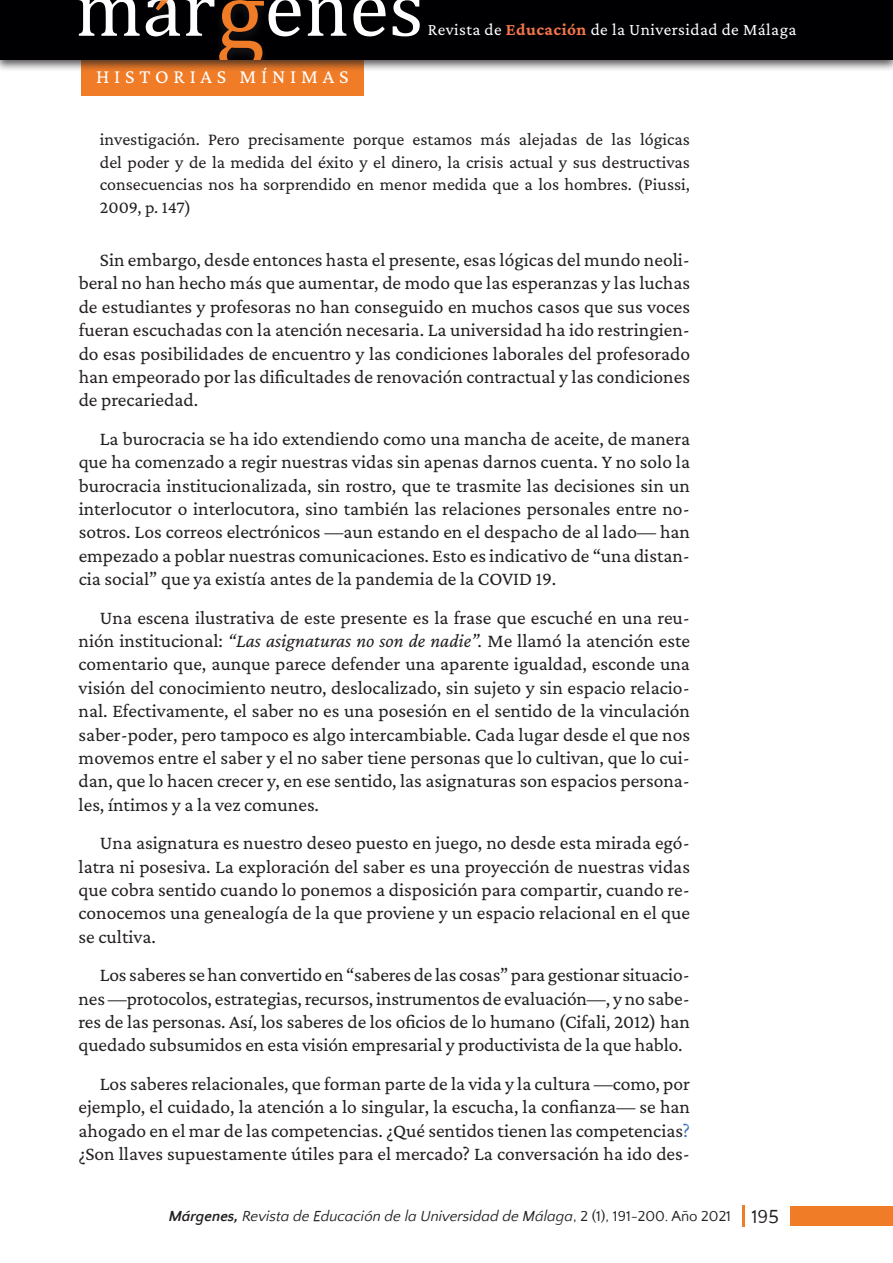
<style>
.page{position:relative;width:893px;height:1263px;background:#fff}
.page>*{position:absolute;margin:0;border:0;box-sizing:border-box;transform-origin:0 0}
.t1{font:20.25px "Crimson Pro";letter-spacing:.24em;color:#fff}
.t2{font:19.5px/23.4px "Crimson Pro";color:#231f20;text-align:justify}
.t3{font:18px/22.5px "Crimson Pro";color:#231f20;text-align:justify}
.t4{font:17.25px "Crimson Pro";letter-spacing:.025em;color:#fff}
.t5{font:italic 15px "Quattrocento Sans";color:#231f20}
.s1{font-weight:700;color:#f37549}
.s2{font-style:italic}
.s3{color:#3e73b9}
.s4{font-weight:700}
.s5{font-style:normal}
.s6{font-style:normal;font-size:19.5px}
</style>
<div class="page">
<div style="left:81px;top:55px;width:283px;height:41px;background:#f07c28"></div>
<div style="left:0;top:0;width:893px;height:72px;background:#231f20;opacity:.75"></div>
<div style="left:0;top:0;width:893px;height:60px;background:#000003"></div>
<svg style="left:78px;top:0;width:62px;height:36px"></svg>
<svg style="left:307px;top:0;width:39px;height:36px"></svg>
<svg style="left:353px;top:0;width:33px;height:36px"></svg>
<svg style="left:393px;top:0;width:27px;height:36px"></svg>
<svg style="left:146px;top:0;width:155px;height:59px"></svg>
<div style="left:791px;top:1206px;width:102px;height:20px;background:#f07c28"></div>
<hr style="left:742px;top:1205px;width:3px;height:22px;background:#f07c28">
<p class="t1" style="left:96px;top:63px;width:254px">HISTORIAS MÍNIMAS</p>
<p class="t4" style="left:428px;top:18px;width:370px">Revista de <span class="s1">Educación</span> de la Universidad de Málaga</p>
<p class="t3" style="left:100px;top:128px;width:592px">investigación. Pero precisamente porque estamos más alejadas de las lógicas del poder y de la medida del éxito y el dinero, la crisis actual y sus destructivas consecuencias nos ha sorprendido en menor medida que a los hombres. (Piussi, 2009, p. 147)</p>
<p class="t2" style="left:79px;top:248px;width:613px;text-indent:21px">Sin embargo, desde entonces hasta el presente, esas lógicas del mundo neoli&shy;beral no han hecho más que aumentar, de modo que las esperanzas y las luchas de estudiantes y profesoras no han conseguido en muchos casos que sus voces fueran escuchadas con la atención necesaria. La universidad ha ido restringien&shy;do esas posibilidades de encuentro y las condiciones laborales del profesorado han empeorado por las dificultades de renovación contractual y las condiciones de precariedad.</p>
<p class="t2" style="left:79px;top:426px;width:613px;text-indent:21px">La burocracia se ha ido extendiendo como una mancha de aceite, de manera que ha comenzado a regir nuestras vidas sin apenas darnos cuenta. Y no solo la burocracia institucionalizada, sin rostro, que te trasmite las decisiones sin un interlocutor o interlocutora, sino también las relaciones personales entre no&shy;sotros. Los correos electrónicos —aun estando en el despacho de al lado— han empezado a poblar nuestras comunicaciones. Esto es indicativo de “una distan&shy;cia social” que ya existía antes de la pandemia de la COVID 19.</p>
<p class="t2" style="left:79px;top:605px;width:613px;text-indent:21px">Una escena ilustrativa de este presente es la frase que escuché en una reu&shy;nión institucional: <span class="s2">“Las asignaturas no son de nadie”.</span> Me llamó la atención este comentario que, aunque parece defender una aparente igualdad, esconde una visión del conocimiento neutro, deslocalizado, sin sujeto y sin espacio relacio&shy;nal. Efectivamente, el saber no es una posesión en el sentido de la vinculación saber-poder, pero tampoco es algo intercambiable. Cada lugar desde el que nos movemos entre el saber y el no saber tiene personas que lo cultivan, que lo cui&shy;dan, que lo hacen crecer y, en ese sentido, las asignaturas son espacios persona&shy;les, íntimos y a la vez comunes.</p>
<p class="t2" style="left:79px;top:831px;width:613px;text-indent:21px">Una asignatura es nuestro deseo puesto en juego, no desde esta mirada egó&shy;latra ni posesiva. La exploración del saber es una proyección de nuestras vidas que cobra sentido cuando lo ponemos a disposición para compartir, cuando re&shy;conocemos una genealogía de la que proviene y un espacio relacional en el que se cultiva.</p>
<p class="t2" style="left:79px;top:963px;width:613px;text-indent:21px">Los saberes se han convertido en “saberes de las cosas” para gestionar situacio&shy;nes —protocolos, estrategias, recursos, instrumentos de evaluación—, y no sabe&shy;res de las personas. Así, los saberes de los oficios de lo humano (Cifali, 2012) han quedado subsumidos en esta visión empresarial y productivista de la que hablo.</p>
<p class="t2" style="left:79px;top:1071px;width:613px;text-indent:21px">Los saberes relacionales, que forman parte de la vida y la cultura —como, por ejemplo, el cuidado, la atención a lo singular, la escucha, la confianza— se han ahogado en el mar de las competencias. ¿Qué sentidos tienen las competencias<span class="s3">? </span>¿Son llaves supuestamente útiles para el mercado? La conversación ha ido des-</p>
<p class="t5" style="left:169px;top:1208px;width:612px"><span class="s4">Márgenes,</span> Revista de Educación de la Universidad de Málaga<span class="s5">, 2 (1), 191-200. Año 2021</span> <span class="s6">195</span></p>
</div>
